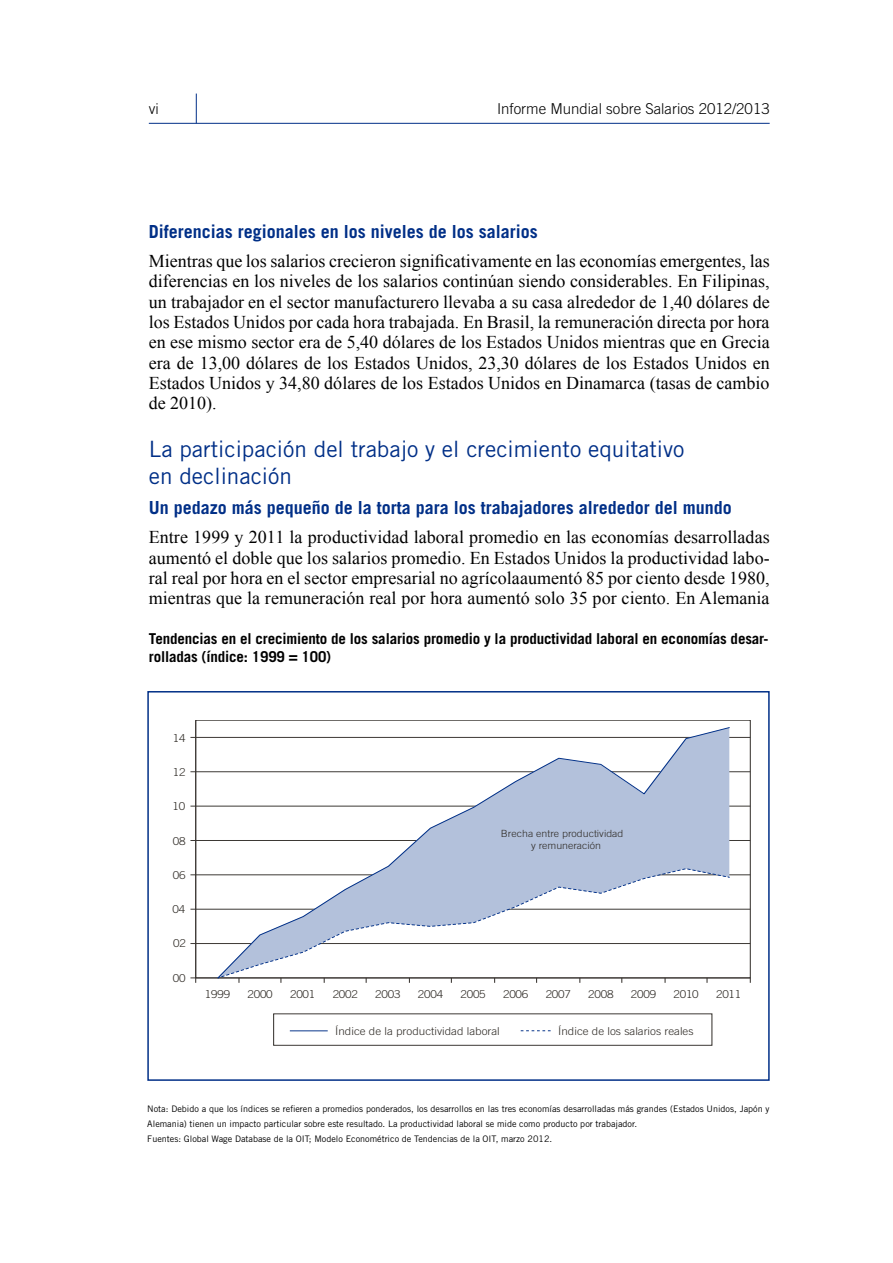
<style>
.page{position:relative;width:893px;height:1263px;background:#fff}
.page>*{position:absolute;margin:0;border:0;box-sizing:border-box;transform-origin:0 0}
.t1{font:22.5px/27px "Trade Gothic LT Std";color:#002f87}
.t2{font:18px/20.2px "Times New Roman";color:#000;text-align:justify}
.t3{font:700 18px "Trade Gothic LT Std";color:#002f87}
.t4{font:700 15px/18px "Trade Gothic LT Std";letter-spacing:-.01em;color:#000}
.t5{font:300 15px "Trade Gothic LT Std";color:#000}
.t6{font:300 10.95px "Trade Gothic LT Std";letter-spacing:-.015em;color:#2e2a25;scale:1.07 1}
.t7{font:300 9.9px/12.5px "Trade Gothic LT Std";color:#2e2a25;scale:1.07 1}
.t8{font:9px/15px "Trade Gothic LT Std";color:#000}
</style>
<div class="page">
<hr style="left:149px;top:123px;width:621px;height:1px;background:#002f87">
<svg style="left:196px;top:94px;width:1px;height:29px"></svg>
<div style="left:147px;top:691px;width:623px;height:390px;border:2px solid #002f87"></div>
<hr style="left:196px;top:737px;width:554px;height:1px;background:#36322e">
<hr style="left:196px;top:771px;width:554px;height:1px;background:#36322e">
<hr style="left:196px;top:806px;width:554px;height:1px;background:#36322e">
<hr style="left:196px;top:840px;width:554px;height:1px;background:#36322e">
<hr style="left:196px;top:874px;width:554px;height:1px;background:#36322e">
<hr style="left:196px;top:909px;width:554px;height:1px;background:#36322e">
<hr style="left:196px;top:943px;width:554px;height:1px;background:#36322e">
<hr style="left:195px;top:720px;width:1px;height:258px;background:#3d3935">
<hr style="left:196px;top:978px;width:554px;height:1px;background:#36322e">
<hr style="left:290px;top:1030px;width:38px;height:1px;background:#002f87">
<svg style="left:521px;top:1030px;width:30px;height:1px"></svg>
<svg style="left:217px;top:727px;width:513px;height:252px"></svg>
<svg style="left:220px;top:868px;width:508px;height:110px"></svg>
<p class="t5" style="left:149px;top:100px;width:11px">vi</p>
<p class="t5" style="left:497px;top:100px;width:274px">Informe Mundial sobre Salarios 2012/2013</p>
<p class="t3" style="left:149px;top:221px;width:390px">Diferencias regionales en los niveles de los salarios</p>
<p class="t2" style="left:149px;top:251px;width:622px">Mientras que los salarios crecieron significativamente en las economías emergentes, las diferencias en los niveles de los salarios continúan siendo considerables. En Filipinas, un trabajador en el sector manufacturero llevaba a su casa alrededor de 1,40 dólares de los Estados Unidos por cada hora trabajada. En Brasil, la remuneración directa por hora en ese mismo sector era de 5,40 dólares de los Estados Unidos mientras que en Grecia era de 13,00 dólares de los Estados Unidos, 23,30 dólares de los Estados Unidos en Estados Unidos y 34,80 dólares de los Estados Unidos en Dinamarca (tasas de cambio de 2010).</p>
<p class="t1" style="left:149px;top:436px;width:537px">La participación del trabajo y el crecimiento equitativo en declinación</p>
<p class="t3" style="left:149px;top:497px;width:585px">Un pedazo más pequeño de la torta para los trabajadores alrededor del mundo</p>
<p class="t2" style="left:149px;top:527px;width:622px">Entre 1999 y 2011 la productividad laboral promedio en las economías desarrolladas aumentó el doble que los salarios promedio. En Estados Unidos la productividad labo&shy;ral real por hora en el sector empresarial no agrícolaaumentó 85 por ciento desde 1980, mientras que la remuneración real por hora aumentó solo 35 por ciento. En Alemania</p>
<p class="t4" style="left:149px;top:629px;width:621px">Tendencias en el crecimiento de los salarios promedio y la productividad laboral en economías desar&shy;rolladas (índice: 1999 = 100)</p>
<p class="t6" style="left:166px;top:731px;width:19px">114</p>
<p class="t6" style="left:167px;top:766px;width:19px">112</p>
<p class="t6" style="left:166px;top:800px;width:19px">110</p>
<p class="t6" style="left:166px;top:834px;width:19px">108</p>
<p class="t6" style="left:166px;top:868px;width:19px">106</p>
<p class="t6" style="left:166px;top:902px;width:19px">104</p>
<p class="t6" style="left:167px;top:937px;width:19px">102</p>
<p class="t6" style="left:166px;top:972px;width:19px">100</p>
<p class="t7" style="left:531px;top:827px;width:88px;text-indent:-30px">Brecha entre productividad y remuneración</p>
<p class="t6" style="left:205px;top:987px;width:25px">1999</p>
<p class="t6" style="left:247px;top:987px;width:25px">2000</p>
<p class="t6" style="left:290px;top:987px;width:25px">2001</p>
<p class="t6" style="left:333px;top:987px;width:25px">2002</p>
<p class="t6" style="left:375px;top:987px;width:25px">2003</p>
<p class="t6" style="left:418px;top:987px;width:25px">2004</p>
<p class="t6" style="left:460px;top:987px;width:25px">2005</p>
<p class="t6" style="left:503px;top:987px;width:25px">2006</p>
<p class="t6" style="left:546px;top:987px;width:25px">2007</p>
<p class="t6" style="left:588px;top:987px;width:25px">2008</p>
<p class="t6" style="left:631px;top:987px;width:25px">2009</p>
<p class="t6" style="left:673px;top:987px;width:25px">2010</p>
<p class="t6" style="left:716px;top:987px;width:25px">2011</p>
<p class="t6" style="left:335px;top:1024px;width:155px">Índice de la productividad laboral</p>
<p class="t6" style="left:558px;top:1024px;width:128px">Índice de los salarios reales</p>
<p class="t8" style="left:147px;top:1101px;width:624px">Nota: Debido a que los índices se refieren a promedios ponderados, los desarrollos en las tres economías desarrolladas más grandes (Estados Unidos, Japón y<br>Alemania) tienen un impacto particular sobre este resultado. La productividad laboral se mide como producto por trabajador.<br>Fuentes: Global Wage Database de la OIT; Modelo Econométrico de Tendencias de la OIT, marzo 2012.</p>
</div>
